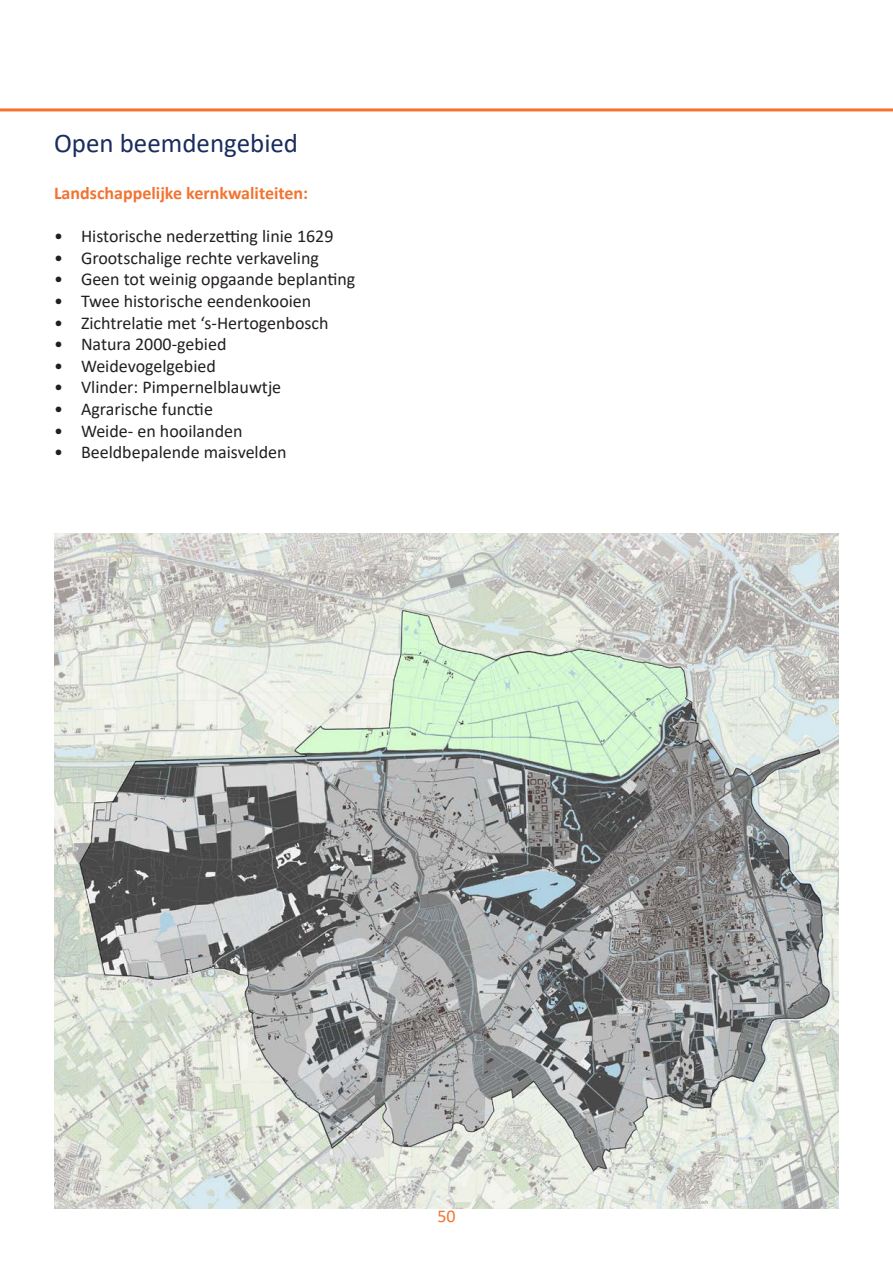
<style>
.page{position:relative;width:893px;height:1263px;background:#fff}
.page>*{position:absolute;margin:0;border:0;box-sizing:border-box;transform-origin:0 0}
.t1{font:27px "Calibri";color:#1b2d5e}
.t2{font:18px "Calibri";color:#231f20}
.t3{font:700 18px "Calibri";color:#f37331}
.t4{font:18px "Calibri";color:#f3732f}
</style>
<div class="page">
<hr style="left:0;top:108px;width:893px;height:3px;background:#f3732f">
<img style="left:54px;top:534px;width:785px;height:675px">
<p class="t1" style="left:54px;top:124px;width:246px">Open beemdengebied</p>
<p class="t3" style="left:54px;top:180px;width:256px">Landschappelijke kernkwaliteiten:</p>
<p class="t2" style="left:54px;top:224px;width:281px">• Historische nederzetting linie 1629</p>
<p class="t2" style="left:54px;top:245px;width:266px">• Grootschalige rechte verkaveling</p>
<p class="t2" style="left:54px;top:267px;width:303px">• Geen tot weinig opgaande beplanting</p>
<p class="t2" style="left:54px;top:288px;width:259px">• Twee historische eendenkooien</p>
<p class="t2" style="left:54px;top:310px;width:276px">• Zichtrelatie met ‘s-Hertogenbosch</p>
<p class="t2" style="left:54px;top:332px;width:174px">• Natura 2000-gebied</p>
<p class="t2" style="left:54px;top:353px;width:163px">• Weidevogelgebied</p>
<p class="t2" style="left:54px;top:375px;width:229px">• Vlinder: Pimpernelblauwtje</p>
<p class="t2" style="left:54px;top:396px;width:160px">• Agrarische functie</p>
<p class="t2" style="left:54px;top:418px;width:190px">• Weide- en hooilanden</p>
<p class="t2" style="left:54px;top:440px;width:234px">• Beeldbepalende maisvelden</p>
<p class="t4" style="left:437px;top:1204px;width:20px">50</p>
</div>
